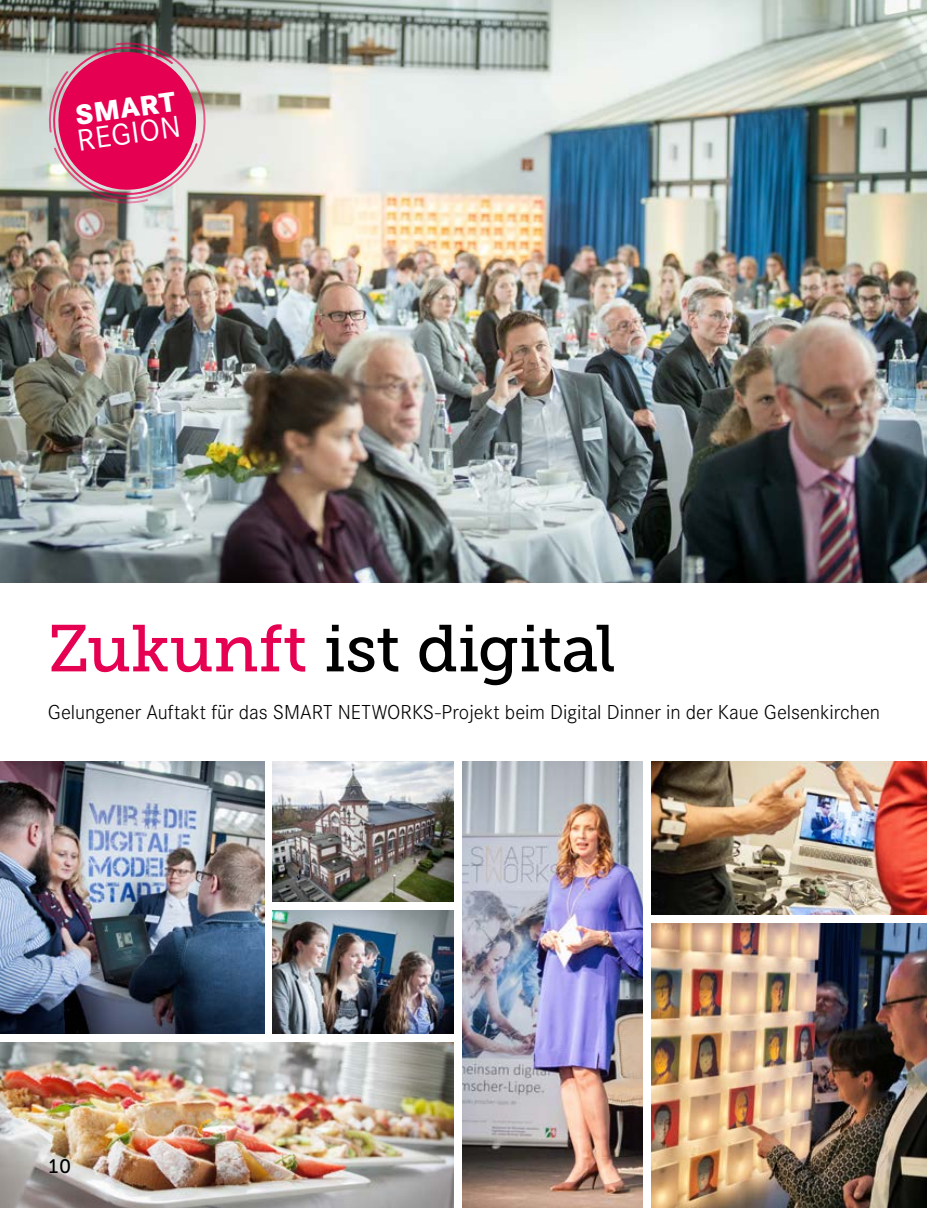
<style>
.page{position:relative;width:927px;height:1208px;background:#fff}
.page>*{position:absolute;margin:0;border:0;box-sizing:border-box;transform-origin:0 0}
.t1{font:66px "Museo Slab 500";letter-spacing:-.01em;color:#000}
.t2{font:31.5px "Corporate S";color:#fff}
.t3{font:800 28.95px "Corporate S";color:#fff}
.t4{font:300 21px "Corporate S";letter-spacing:-.005em;color:#000}
.t5{font:19.5px "Museo Slab 500";color:#000}
.s1{color:#e50051}
</style>
<div class="page">
<img style="left:273px;top:761px;width:181px;height:140px">
<img style="left:462px;top:761px;width:181px;height:447px">
<img style="left:0;top:1042px;width:454px;height:166px">
<img style="left:651px;top:761px;width:276px;height:153px">
<img style="left:0;top:761px;width:264px;height:272px">
<img style="left:273px;top:910px;width:181px;height:123px">
<img style="left:0;top:0;width:927px;height:583px">
<svg style="left:48px;top:38px;width:162px;height:166px;background:#d04976"></svg>
<img style="left:651px;top:923px;width:276px;height:285px">
<h3 class="t3" style="left:73px;top:98px;width:102px;rotate:-8deg">SMART</h3>
<h2 class="t2" style="left:75px;top:122px;width:106px;rotate:-8deg">REGION</h2>
<h1 class="t1" style="left:48px;top:612px;width:569px"><span class="s1">Zukunft</span> ist digital</h1>
<p class="t4" style="left:48px;top:700px;width:834px">Gelungener Auftakt für das SMART NETWORKS-Projekt beim Digital Dinner in der Kaue Gelsenkirchen</p>
<p class="t5" style="left:49px;top:1155px;width:24px">10</p>
</div>
